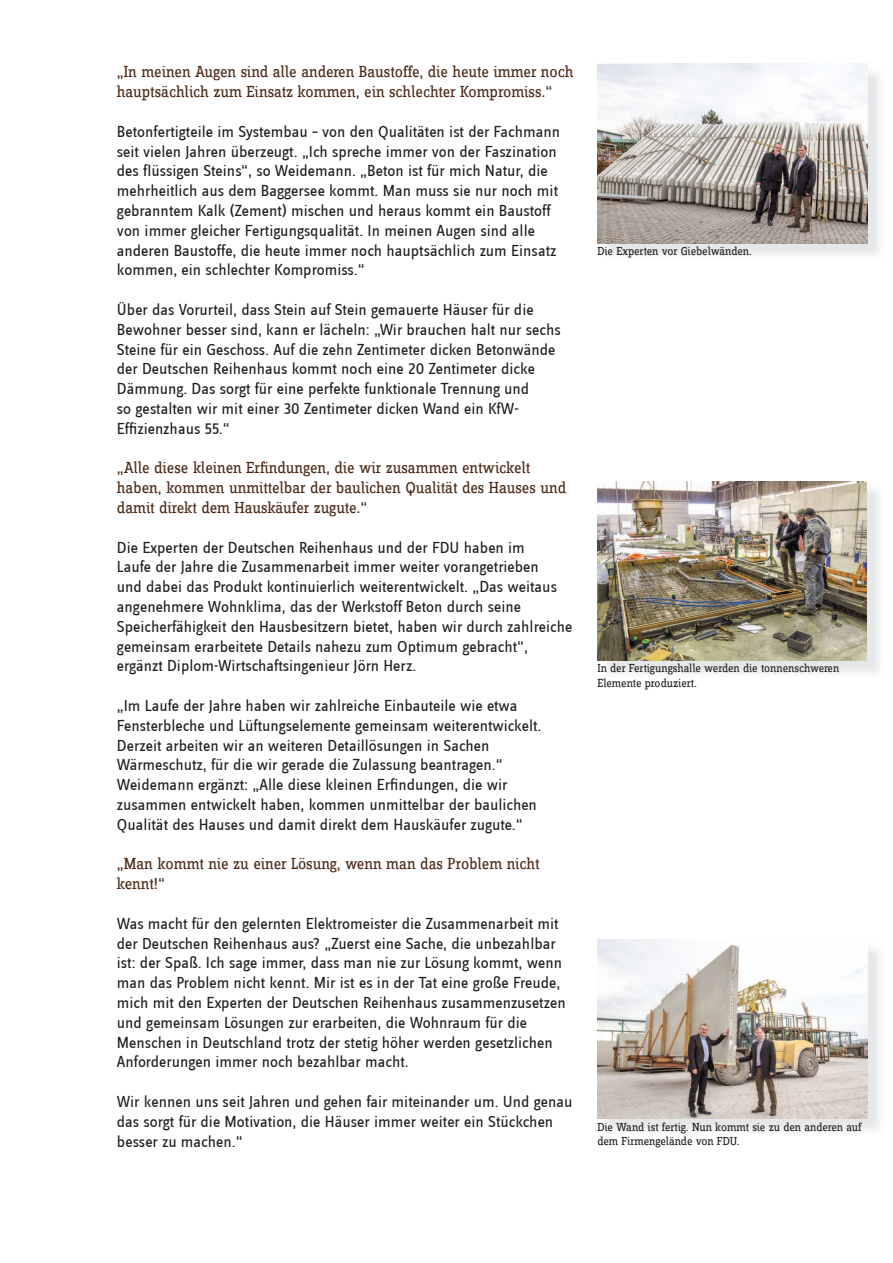
<style>
.page{position:relative;width:893px;height:1263px;background:#fff}
.page>*{position:absolute;margin:0;border:0;box-sizing:border-box;transform-origin:0 0}
.t1{font:16.5px/19.8px "Zine Sans Dis";color:#231f20}
.t2{font:16.5px/19.8px "Zine Slab Dis";letter-spacing:-.01em;color:#4d2a17}
.t3{font:12px/14.4px "Zine Slab Dis";letter-spacing:-.01em;color:#231f20}
</style>
<div class="page">
<img style="left:600px;top:66px;width:279px;height:189px">
<img style="left:597px;top:64px;width:270px;height:179px">
<img style="left:600px;top:949px;width:279px;height:181px">
<img style="left:597px;top:940px;width:270px;height:178px">
<img style="left:597px;top:481px;width:270px;height:180px">
<p class="t2" style="left:117px;top:63px;width:458px">„In meinen Augen sind alle anderen Baustoffe, die heute immer noch hauptsächlich zum Einsatz kommen, ein schlechter Kompromiss.“</p>
<p class="t1" style="left:117px;top:122px;width:445px">Betonfertigteile im Systembau – von den Qualitäten ist der Fachmann seit vielen Jahren überzeugt. „Ich spreche immer von der Faszination des flüssigen Steins“, so Weidemann. „Beton ist für mich Natur, die mehrheitlich aus dem Baggersee kommt. Man muss sie nur noch mit gebranntem Kalk (Zement) mischen und heraus kommt ein Baustoff von immer gleicher Fertigungsqualität. In meinen Augen sind alle anderen Baustoffe, die heute immer noch hauptsächlich zum Einsatz kommen, ein schlechter Kompromiss.“</p>
<p class="t1" style="left:117px;top:300px;width:445px">Über das Vorurteil, dass Stein auf Stein gemauerte Häuser für die Bewohner besser sind, kann er lächeln: „Wir brauchen halt nur sechs Steine für ein Geschoss. Auf die zehn Zentimeter dicken Betonwände der Deutschen Reihenhaus kommt noch eine 20 Zentimeter dicke Dämmung. Das sorgt für eine perfekte funktionale Trennung und<br>so gestalten wir mit einer 30 Zentimeter dicken Wand ein KfW-Effizienzhaus 55.“</p>
<p class="t2" style="left:117px;top:459px;width:451px">„Alle diese kleinen Erfindungen, die wir zusammen entwickelt haben, kommen unmittelbar der baulichen Qualität des Hauses und damit direkt dem Hauskäufer zugute.“</p>
<p class="t1" style="left:117px;top:538px;width:457px">Die Experten der Deutschen Reihenhaus und der FDU haben im<br>Laufe der Jahre die Zusammenarbeit immer weiter vorangetrieben<br>und dabei das Produkt kontinuierlich weiterentwickelt. „Das weitaus angenehmere Wohnklima, das der Werkstoff Beton durch seine Speicherfähigkeit den Hausbesitzern bietet, haben wir durch zahlreiche gemeinsam erarbeitete Details nahezu zum Optimum gebracht“, ergänzt Diplom-Wirtschaftsingenieur Jörn Herz.</p>
<p class="t1" style="left:117px;top:696px;width:426px">„Im Laufe der Jahre haben wir zahlreiche Einbauteile wie etwa Fensterbleche und Lüftungselemente gemeinsam weiterentwickelt.<br>Derzeit arbeiten wir an weiteren Detaillösungen in Sachen Wärmeschutz, für die wir gerade die Zulassung beantragen.“ Weidemann ergänzt: „Alle diese kleinen Erfindungen, die wir zusammen entwickelt haben, kommen unmittelbar der baulichen Qualität des Hauses und damit direkt dem Hauskäufer zugute.“</p>
<p class="t2" style="left:117px;top:855px;width:424px">„Man kommt nie zu einer Lösung, wenn man das Problem nicht kennt!“</p>
<p class="t1" style="left:117px;top:914px;width:450px">Was macht für den gelernten Elektromeister die Zusammenarbeit mit der Deutschen Reihenhaus aus? „Zuerst eine Sache, die unbezahlbar ist: der Spaß. Ich sage immer, dass man nie zur Lösung kommt, wenn man das Problem nicht kennt. Mir ist es in der Tat eine große Freude, mich mit den Experten der Deutschen Reihenhaus zusammenzusetzen und gemeinsam Lösungen zur erarbeiten, die Wohnraum für die Menschen in Deutschland trotz der stetig höher werden gesetzlichen Anforderungen immer noch bezahlbar macht.</p>
<p class="t1" style="left:117px;top:1092px;width:457px">Wir kennen uns seit Jahren und gehen fair miteinander um. Und genau das sorgt für die Motivation, die Häuser immer weiter ein Stückchen besser zu machen.“</p>
<p class="t3" style="left:597px;top:244px;width:156px">Die Experten vor Giebelwänden.</p>
<p class="t3" style="left:597px;top:661px;width:243px">In der Fertigungshalle werden die tonnenschweren<br>Elemente produziert.</p>
<p class="t3" style="left:597px;top:1120px;width:266px">Die Wand ist fertig. Nun kommt sie zu den anderen auf dem Firmengelände von FDU.</p>
</div>
